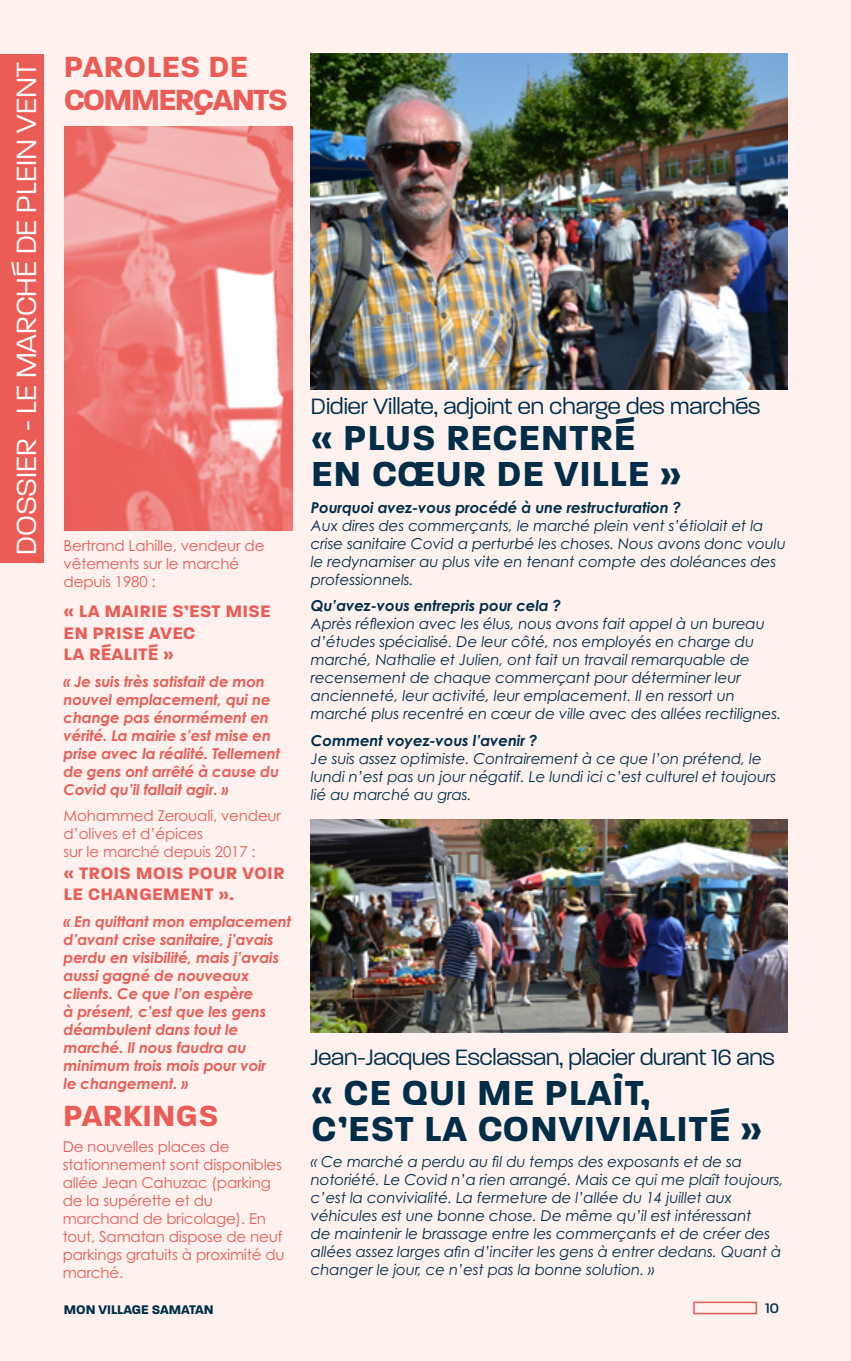
<style>
.page{position:relative;width:851px;height:1361px;background:#fff}
.page>*{position:absolute;margin:0;border:0;box-sizing:border-box;transform-origin:0 0}
.t1{font:700 37.5px/36px "Paralucent Text";color:#002e48}
.t2{font:700 31.5px/33px "Paralucent Text";letter-spacing:-.075em;color:#eb5c56}
.t3{font:700 31.5px "Paralucent Text";letter-spacing:-.01em;color:#eb5c56}
.t4{font:300 30px "Paralucent";color:#fff}
.t5{font:300 24px "Paralucent";letter-spacing:-.01em;color:#002e48}
.t6{font:700 18px/21.6px "Paralucent Text";color:#eb5c56}
.t7{font:italic 15px/18px "Century Gothic Pro";letter-spacing:-.01em;color:#002e48}
.t8{font:italic 700 15px/18px "Century Gothic Pro";letter-spacing:-.01em;color:#eb5c56}
.t9{font:15px/18px "Century Gothic Pro";letter-spacing:-.01em;color:#eb5c56}
.t10{font:italic 700 15px "Century Gothic Pro";letter-spacing:-.01em;color:#002e48}
.t11{font:500 15px "Paralucent";color:#002e48}
.t12{font:700 13.5px "Paralucent";color:#002e48}
</style>
<div class="page">
<div style="left:0;top:0;width:850px;height:1361px;background:#fef1ee"></div>
<div style="left:693px;top:1301px;width:64px;height:13px;border:2px solid #eb5c56"></div>
<img style="left:311px;top:54px;width:476px;height:335px">
<img style="left:311px;top:819px;width:476px;height:213px">
<img style="left:65px;top:126px;width:227px;height:404px">
<div style="left:0;top:54px;width:44px;height:509px;background:#eb5c56"></div>
<h3 class="t4" style="left:9px;top:555px;width:494px;rotate:-90deg">DOSSIER - LE MARCHÉ DE PLEIN VENT</h3>
<h2 class="t2" style="left:64px;top:50px;width:226px">PAROLES DE<br>COMMERÇANTS</h2>
<p class="t9" style="left:64px;top:536px;width:202px">Bertrand Lahille, vendeur de vêtements sur le marché depuis 1980 :</p>
<p class="t6" style="left:64px;top:600px;width:209px">« LA MAIRIE S’EST MISE<br>EN PRISE AVEC<br>LA RÉALITÉ »</p>
<p class="t8" style="left:64px;top:672px;width:218px">« Je suis très satisfait de mon nouvel emplacement, qui ne change pas énormément en vérité. La mairie s’est mise en prise avec la réalité. Tellement de gens ont arrêté à cause du<br>Covid qu’il fallait agir. »</p>
<p class="t9" style="left:64px;top:806px;width:219px">Mohammed Zerouali, vendeur d’olives et d’épices<br>sur le marché depuis 2017 :</p>
<p class="t6" style="left:64px;top:862px;width:222px">« TROIS MOIS POUR VOIR<br>LE CHANGEMENT ».</p>
<p class="t8" style="left:64px;top:912px;width:229px">« En quittant mon emplacement d’avant crise sanitaire, j’avais perdu en visibilité, mais j’avais aussi gagné de nouveaux clients. Ce que l’on espère<br>à présent, c’est que les gens déambulent dans tout le marché. Il nous faudra au minimum trois mois pour voir<br>le changement. »</p>
<h2 class="t3" style="left:63px;top:1096px;width:158px">PARKINGS</h2>
<p class="t9" style="left:63px;top:1138px;width:223px">De nouvelles places de stationnement sont disponibles allée Jean Cahuzac (parking de la supérette et du marchand de bricolage). En tout, Samatan dispose de neuf parkings gratuits à proximité du marché.</p>
<h3 class="t5" style="left:311px;top:393px;width:451px">Didier Villate, adjoint en charge des marchés</h3>
<h1 class="t1" style="left:311px;top:420px;width:372px">« PLUS RECENTRÉ<br>EN CŒUR DE VILLE »</h1>
<p class="t10" style="left:311px;top:498px;width:371px">Pourquoi avez-vous procédé à une restructuration ?</p>
<p class="t7" style="left:311px;top:516px;width:476px">Aux dires des commerçants, le marché plein vent s’étiolait et la crise sanitaire Covid a perturbé les choses. Nous avons donc voulu le redynamiser au plus vite en tenant compte des doléances des professionnels.</p>
<p class="t10" style="left:311px;top:596px;width:252px">Qu’avez-vous entrepris pour cela ?</p>
<p class="t7" style="left:311px;top:614px;width:472px">Après réflexion avec les élus, nous avons fait appel à un bureau d’études spécialisé. De leur côté, nos employés en charge du marché, Nathalie et Julien, ont fait un travail remarquable de recensement de chaque commerçant pour déterminer leur ancienneté, leur activité, leur emplacement. Il en ressort un marché plus recentré en cœur de ville avec des allées rectilignes.</p>
<p class="t10" style="left:311px;top:731px;width:228px">Comment voyez-vous l’avenir ?</p>
<p class="t7" style="left:311px;top:749px;width:467px">Je suis assez optimiste. Contrairement à ce que l’on prétend, le lundi n’est pas un jour négatif. Le lundi ici c’est culturel et toujours lié au marché au gras.</p>
<h3 class="t5" style="left:311px;top:1043px;width:465px">Jean-Jacques Esclassan, placier durant 16 ans</h3>
<h1 class="t1" style="left:311px;top:1074px;width:453px">« CE QUI ME PLAÎT,<br>C’EST LA CONVIVIALITÉ »</h1>
<p class="t7" style="left:311px;top:1152px;width:474px">« Ce marché a perdu au fil du temps des exposants et de sa notoriété. Le Covid n’a rien arrangé. Mais ce qui me plaît toujours, c’est la convivialité. La fermeture de l’allée du 14 juillet aux véhicules est une bonne chose. De même qu’il est intéressant<br>de maintenir le brassage entre les commerçants et de créer des allées assez larges afin d’inciter les gens à entrer dedans. Quant à changer le jour, ce n’est pas la bonne solution. »</p>
<p class="t12" style="left:64px;top:1302px;width:151px">MON VILLAGE SAMATAN</p>
<p class="t11" style="left:765px;top:1299px;width:15px">10</p>
</div>
